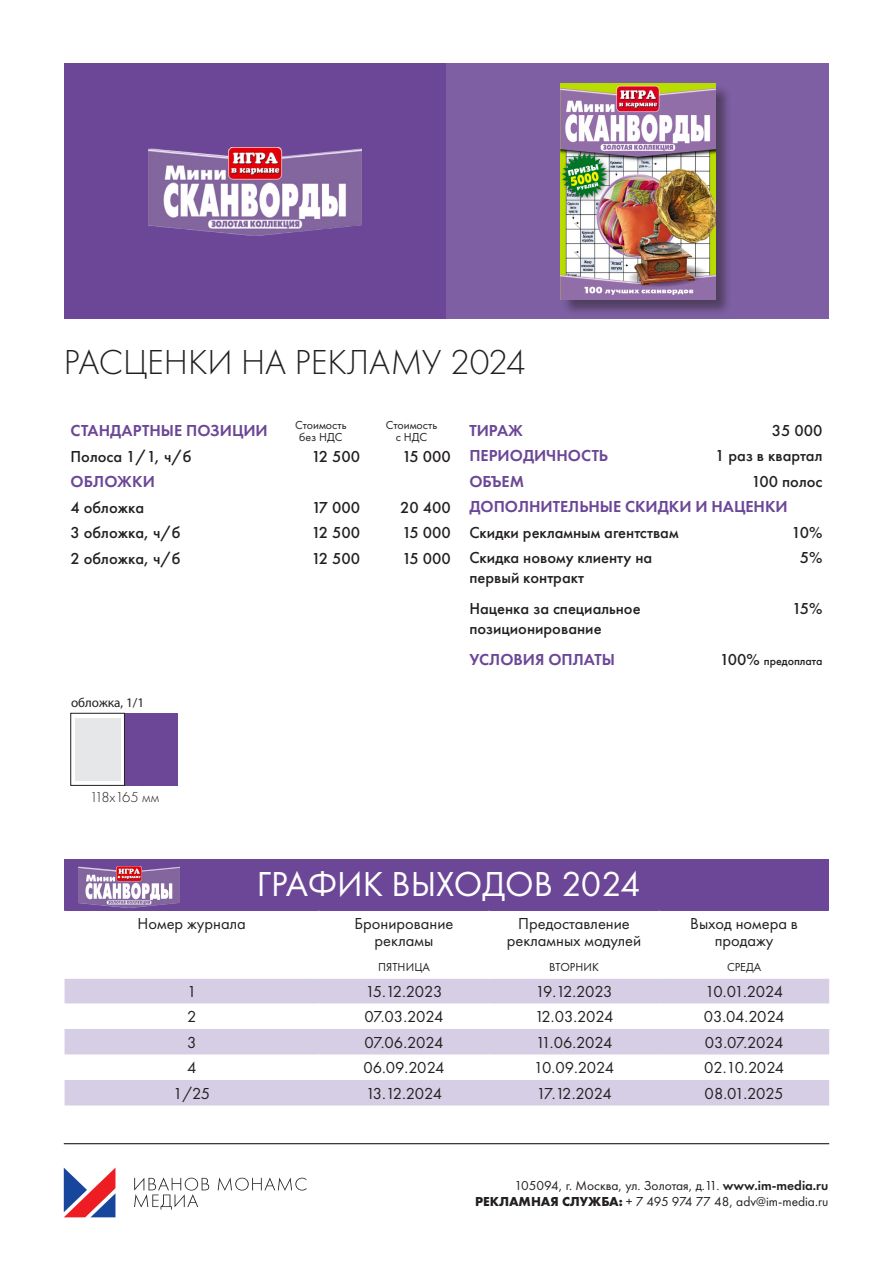
<style>
.page{position:relative;width:893px;height:1263px;background:#fff}
.page>*{position:absolute;margin:0;border:0;box-sizing:border-box;transform-origin:0 0}
.t1{font:300 36px "Futura PT";color:#231f20}
.t2{font:36px "Futura PT";color:#fff}
.t3{font:16.5px/16.5px "Futura PT";color:#231f20;text-align:center}
.t4{font:500 16.5px/19.8px "Futura PT";color:#231f20}
.t5{font:600 16.5px "Futura PT";color:#6c4797}
.t6{font:300 15px "Futura PT";color:#231f20}
.t7{font:13.5px "Futura PT";color:#231f20}
.t8{font:13.2px "Myriad Pro";color:#231f20}
.t9{font:12px "Futura PT";color:#231f20}
.t10{font:500 12px "Futura PT";color:#231f20}
.s1{font-size:16.5px}
.s2{font-weight:600}
.s3{font-weight:700}
</style>
<div class="page">
<div style="left:64px;top:64px;width:382px;height:255px;background:#6c4797"></div>
<div style="left:446px;top:64px;width:383px;height:255px;background:#7e5fa3"></div>
<img style="left:149px;top:148px;width:212px;height:87px">
<div style="left:125px;top:713px;width:53px;height:72px;background:#6c4797"></div>
<div style="left:71px;top:713px;width:54px;height:72px;border:1px solid #231f20"></div>
<div style="left:75px;top:718px;width:45px;height:63px;background:#e6e7e9"></div>
<div style="left:561px;top:84px;width:171px;height:232px;background:#231f20;opacity:.5"></div>
<img style="left:560px;top:84px;width:155px;height:215px">
<svg style="left:64px;top:1168px;width:51px;height:49px"></svg>
<svg style="left:218px;top:1177px;width:88px;height:14px"></svg>
<svg style="left:134px;top:1177px;width:75px;height:32px"></svg>
<hr style="left:64px;top:1143px;width:765px;height:1px;background:#000">
<div style="left:65px;top:860px;width:764px;height:51px;background:#6c4797"></div>
<svg style="left:65px;top:979px;width:764px;height:126px;fill:#d6cee4"></svg>
<hr style="left:318px;top:1003px;width:2px;height:26px;background:#fff">
<hr style="left:488px;top:1003px;width:2px;height:26px;background:#fff">
<hr style="left:658px;top:1003px;width:2px;height:26px;background:#fff">
<hr style="left:828px;top:1003px;width:2px;height:26px;background:#fff">
<hr style="left:318px;top:1054px;width:2px;height:26px;background:#fff">
<hr style="left:488px;top:1054px;width:2px;height:26px;background:#fff">
<hr style="left:658px;top:1054px;width:2px;height:26px;background:#fff">
<hr style="left:828px;top:1054px;width:2px;height:26px;background:#fff">
<img style="left:78px;top:866px;width:101px;height:42px">
<p class="t1" style="left:64px;top:342px;width:464px">РАСЦЕНКИ НА РЕКЛАМУ 2024</p>
<p class="t5" style="left:71px;top:420px;width:199px">СТАНДАРТНЫЕ ПОЗИЦИИ</p>
<p class="t9" style="left:295px;top:418px;width:53px">Стоимость</p>
<p class="t9" style="left:299px;top:430px;width:45px">без НДС</p>
<p class="t9" style="left:386px;top:418px;width:53px">Стоимость</p>
<p class="t9" style="left:396px;top:430px;width:33px">с НДС</p>
<p class="t4" style="left:71px;top:446px;width:122px">Полоса 1/1, ч/б</p>
<p class="t4" style="left:312px;top:446px;width:50px">12 500</p>
<p class="t4" style="left:402px;top:446px;width:50px">15 000</p>
<p class="t5" style="left:71px;top:471px;width:86px">ОБЛОЖКИ</p>
<p class="t4" style="left:71px;top:497px;width:75px">4 обложка</p>
<p class="t4" style="left:312px;top:497px;width:50px">17 000</p>
<p class="t4" style="left:400px;top:497px;width:52px">20 400</p>
<p class="t4" style="left:71px;top:523px;width:112px">3 обложка, ч/б</p>
<p class="t4" style="left:312px;top:523px;width:50px">12 500</p>
<p class="t4" style="left:402px;top:523px;width:50px">15 000</p>
<p class="t4" style="left:71px;top:548px;width:112px">2 обложка, ч/б</p>
<p class="t4" style="left:312px;top:548px;width:50px">12 500</p>
<p class="t4" style="left:402px;top:548px;width:50px">15 000</p>
<p class="t8" style="left:71px;top:695px;width:75px">обложка, 1/1</p>
<p class="t5" style="left:469px;top:420px;width:55px">ТИРАЖ</p>
<p class="t4" style="left:772px;top:420px;width:52px">35 000</p>
<p class="t5" style="left:469px;top:445px;width:140px">ПЕРИОДИЧНОСТЬ</p>
<p class="t4" style="left:715px;top:446px;width:109px">1 раз в квартал</p>
<p class="t5" style="left:469px;top:471px;width:56px">ОБЪЕМ</p>
<p class="t4" style="left:751px;top:471px;width:72px">100 полос</p>
<p class="t5" style="left:469px;top:496px;width:320px">ДОПОЛНИТЕЛЬНЫЕ СКИДКИ И НАЦЕНКИ</p>
<p class="t4" style="left:469px;top:522px;width:211px">Скидки рекламным агентствам</p>
<p class="t4" style="left:792px;top:522px;width:32px">10%</p>
<p class="t4" style="left:469px;top:548px;width:184px">Cкидка новому клиенту на первый контракт</p>
<p class="t4" style="left:800px;top:548px;width:24px">5%</p>
<p class="t4" style="left:469px;top:599px;width:173px">Наценка за специальное позиционирование</p>
<p class="t4" style="left:792px;top:599px;width:32px">15%</p>
<p class="t5" style="left:469px;top:649px;width:147px">УСЛОВИЯ ОПЛАТЫ</p>
<p class="t10" style="left:720px;top:654px;width:104px"><span class="s1">100%</span> предоплата</p>
<p class="t6" style="left:90px;top:788px;width:71px">118x165 мм</p>
<p class="t2" style="left:257px;top:863px;width:385px">ГРАФИК ВЫХОДОВ 2024</p>
<p class="t3" style="left:138px;top:915px;width:110px">Номер журнала</p>
<p class="t3" style="left:354px;top:915px;width:101px">Бронирование</p>
<p class="t3" style="left:375px;top:932px;width:60px">рекламы</p>
<p class="t3" style="left:518px;top:915px;width:113px">Предоставление</p>
<p class="t3" style="left:507px;top:932px;width:136px">рекламных модулей</p>
<p class="t3" style="left:690px;top:915px;width:109px">Выход номера в продажу</p>
<p class="t9" style="left:378px;top:960px;width:53px">ПЯТНИЦА</p>
<p class="t9" style="left:549px;top:960px;width:52px">ВТОРНИК</p>
<p class="t9" style="left:727px;top:960px;width:36px">СРЕДА</p>
<p class="t3" style="left:187px;top:983px;width:11px">1</p>
<p class="t3" style="left:365px;top:983px;width:78px">15.12.2023</p>
<p class="t3" style="left:535px;top:983px;width:79px">19.12.2023</p>
<p class="t3" style="left:705px;top:983px;width:79px">10.01.2024</p>
<p class="t3" style="left:187px;top:1008px;width:11px">2</p>
<p class="t3" style="left:365px;top:1008px;width:80px">07.03.2024</p>
<p class="t3" style="left:535px;top:1008px;width:80px">12.03.2024</p>
<p class="t3" style="left:704px;top:1008px;width:82px">03.04.2024</p>
<p class="t3" style="left:187px;top:1034px;width:11px">3</p>
<p class="t3" style="left:365px;top:1034px;width:80px">07.06.2024</p>
<p class="t3" style="left:536px;top:1034px;width:78px">11.06.2024</p>
<p class="t3" style="left:705px;top:1034px;width:80px">03.07.2024</p>
<p class="t3" style="left:187px;top:1059px;width:11px">4</p>
<p class="t3" style="left:363px;top:1059px;width:83px">06.09.2024</p>
<p class="t3" style="left:534px;top:1059px;width:82px">10.09.2024</p>
<p class="t3" style="left:704px;top:1059px;width:82px">02.10.2024</p>
<p class="t3" style="left:173px;top:1085px;width:39px">1/25</p>
<p class="t3" style="left:366px;top:1085px;width:78px">13.12.2024</p>
<p class="t3" style="left:536px;top:1085px;width:77px">17.12.2024</p>
<p class="t3" style="left:705px;top:1085px;width:81px">08.01.2025</p>
<p class="t7" style="left:514px;top:1177px;width:315px">105094, г. Москва, ул. Золотая, д.11. <span class="s2">www.im-media.ru</span></p>
<p class="t7" style="left:475px;top:1193px;width:355px"><span class="s3">РЕКЛАМНАЯ СЛУЖБА:</span> + 7 495 974 77 48, adv@im-media.ru</p>
</div>
